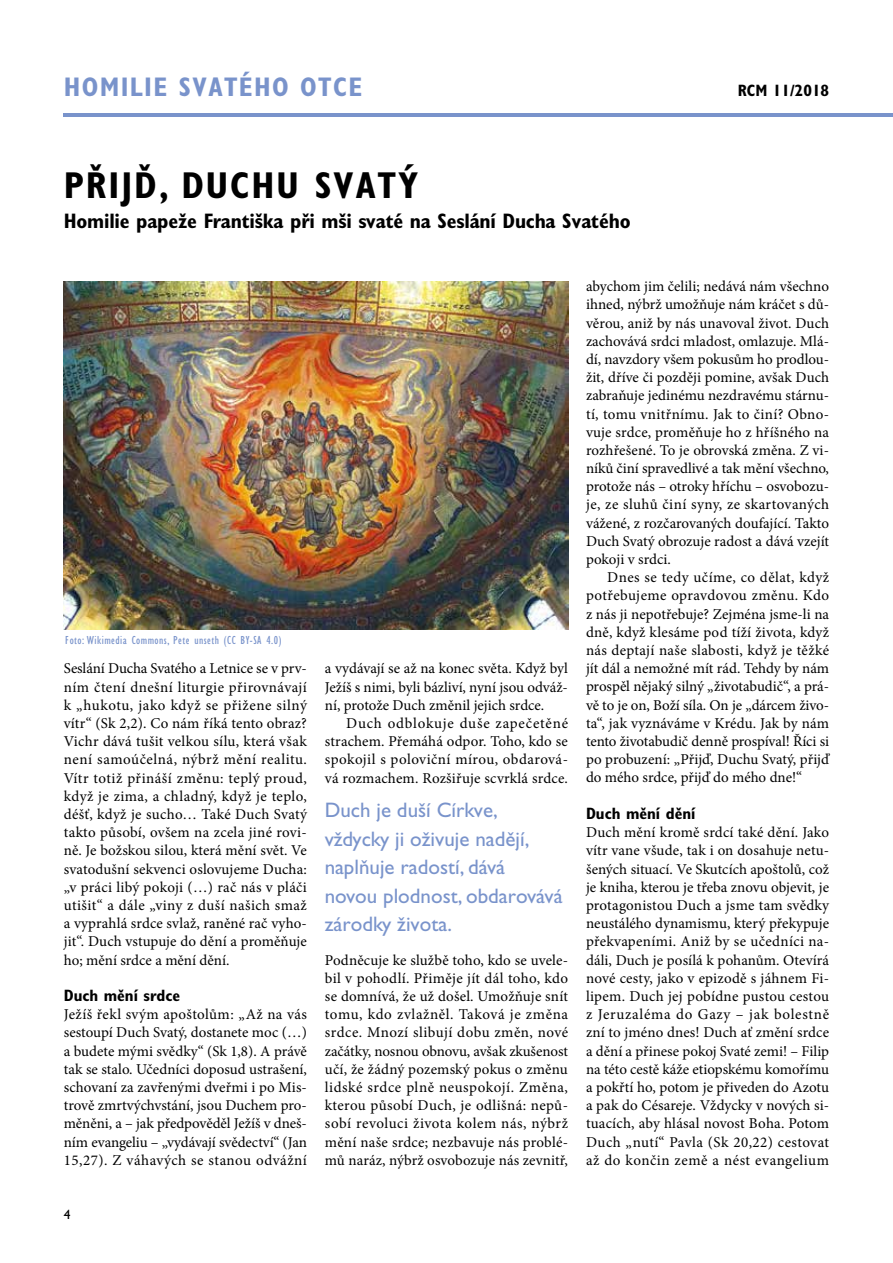
<style>
.page{position:relative;width:893px;height:1263px;background:#fff}
.page>*{position:absolute;margin:0;border:0;box-sizing:border-box;transform-origin:0 0}
.t1{font:700 condensed 37.5px "Gill Sans Std";letter-spacing:.05em;color:#000}
.t2{font:700 condensed 27px "Gill Sans Std";letter-spacing:.05em;color:#7993cb}
.t3{font:21px/28.5px "Gill Sans Std";color:#7993cb}
.t4{font:700 condensed 21px "Gill Sans Std";letter-spacing:-.01em;color:#000}
.t5{font:700 condensed 16.5px "Gill Sans Std";color:#000}
.t6{font:15px/18.1px "Minion Pro";letter-spacing:.005em;color:#000;text-align:justify}
.t7{font:13.5px "Gill Sans Std";color:#000}
.t8{font:condensed 12px "Gill Sans Std";letter-spacing:.04em;color:#7993cb}
</style>
<div class="page">
<hr style="left:64px;top:113px;width:829px;height:4px;background:#7993cb">
<img style="left:64px;top:282px;width:504px;height:347px">
<h2 class="t2" style="left:64px;top:71px;width:300px">HOMILIE SVATÉHO OTCE</h2>
<h1 class="t1" style="left:64px;top:163px;width:356px">PŘIJĎ, DUCHU SVATÝ</h1>
<h3 class="t4" style="left:64px;top:208px;width:568px">Homilie papeže Františka při mši svaté na Seslání Ducha Svatého</h3>
<p class="t5" style="left:738px;top:81px;width:93px">RCM 11/2018</p>
<p class="t8" style="left:65px;top:634px;width:218px">Foto: Wikimedia Commons, Pete unseth (CC BY-SA 4.0)</p>
<p class="t6" style="left:64px;top:660px;width:245px">Seslání Ducha Svatého a Letnice se v prv&shy;ním čtení dnešní liturgie přirovnávají k „hukotu, jako když se přižene silný vítr“ (Sk 2,2). Co nám říká tento obraz?<br>Vichr dává tušit velkou sílu, která však není samoúčelná, nýbrž mění realitu.<br>Vítr totiž přináší změnu: teplý proud, když je zima, a chladný, když je teplo, déšť, když je sucho… Také Duch Svatý takto působí, ovšem na zcela jiné rovi&shy;ně. Je božskou silou, která mění svět. Ve svatodušní sekvenci oslovujeme Ducha: „v práci libý pokoji (…) rač nás v pláči utišit“ a dále „viny z duší našich smaž a vyprahlá srdce svlaž, raněné rač vyho&shy;jit“. Duch vstupuje do dění a proměňuje ho; mění srdce a mění dění.</p>
<p class="t5" style="left:64px;top:986px;width:118px">Duch mění srdce</p>
<p class="t6" style="left:64px;top:1005px;width:245px">Ježíš řekl svým apoštolům: „Až na vás sestoupí Duch Svatý, dostanete moc (…) a budete mými svědky“ (Sk 1,8). A právě tak se stalo. Učedníci doposud ustrašení, schovaní za zavřenými dveřmi i po Mis&shy;trově zmrtvýchvstání, jsou Duchem pro&shy;měněni, a – jak předpověděl Ježíš v dneš&shy;ním evangeliu – „vydávají svědectví“ (Jan 15,27). Z váhavých se stanou odvážní</p>
<p class="t7" style="left:64px;top:1207px;width:8px">4</p>
<p class="t6" style="left:325px;top:660px;width:245px">a vydávají se až na konec světa. Když byl Ježíš s nimi, byli bázliví, nyní jsou odváž&shy;ní, protože Duch změnil jejich srdce.</p>
<p class="t6" style="left:325px;top:714px;width:245px;text-indent:21px">Duch odblokuje duše zapečetěné strachem. Přemáhá odpor. Toho, kdo se spokojil s poloviční mírou, obdarová&shy;vá rozmachem. Rozšiřuje scvrklá srdce.</p>
<h3 class="t3" style="left:325px;top:796px;width:239px">Duch je duší Církve, vždycky ji oživuje nadějí, naplňuje radostí, dává novou plodnost, obdarovává zárodky života.</h3>
<p class="t6" style="left:325px;top:951px;width:245px">Podněcuje ke službě toho, kdo se uvele&shy;bil v pohodlí. Přiměje jít dál toho, kdo se domnívá, že už došel. Umožňuje snít tomu, kdo zvlažněl. Taková je změna srdce. Mnozí slibují dobu změn, nové začátky, nosnou obnovu, avšak zkušenost učí, že žádný pozemský pokus o změnu lidské srdce plně neuspokojí. Změna, kterou působí Duch, je odlišná: nepů&shy;sobí revoluci života kolem nás, nýbrž mění naše srdce; nezbavuje nás problé&shy;mů naráz, nýbrž osvobozuje nás zevnitř,</p>
<p class="t6" style="left:586px;top:277px;width:245px">abychom jim čelili; nedává nám všechno ihned, nýbrž umožňuje nám kráčet s dů&shy;věrou, aniž by nás unavoval život. Duch zachovává srdci mladost, omlazuje. Mlá&shy;dí, navzdory všem pokusům ho prodlou&shy;žit, dříve či později pomine, avšak Duch zabraňuje jedinému nezdravému stárnu&shy;tí, tomu vnitřnímu. Jak to činí? Obno&shy;vuje srdce, proměňuje ho z hříšného na rozhřešené. To je obrovská změna. Z vi&shy;níků činí spravedlivé a tak mění všechno, protože nás – otroky hříchu – osvobozu&shy;je, ze sluhů činí syny, ze skartovaných vážené, z rozčarovaných doufající. Takto Duch Svatý obrozuje radost a dává vzejít pokoji v srdci.</p>
<p class="t6" style="left:586px;top:568px;width:245px;text-indent:21px">Dnes se tedy učíme, co dělat, když potřebujeme opravdovou změnu. Kdo z nás ji nepotřebuje? Zejména jsme-li na dně, když klesáme pod tíží života, když nás deptají naše slabosti, když je těžké jít dál a nemožné mít rád. Tehdy by nám prospěl nějaký silný „životabudič“, a prá&shy;vě to je on, Boží síla. On je „dárcem živo&shy;ta“, jak vyznáváme v Krédu. Jak by nám tento životabudič denně prospíval! Říci si po probuzení: „Přijď, Duchu Svatý, přijď do mého srdce, přijď do mého dne!“</p>
<p class="t5" style="left:586px;top:804px;width:111px">Duch mění dění</p>
<p class="t6" style="left:586px;top:823px;width:245px">Duch mění kromě srdcí také dění. Jako vítr vane všude, tak i on dosahuje netu&shy;šených situací. Ve Skutcích apoštolů, což je kniha, kterou je třeba znovu objevit, je protagonistou Duch a jsme tam svědky neustálého dynamismu, který překypuje překvapeními. Aniž by se učedníci na&shy;dáli, Duch je posílá k pohanům. Otevírá nové cesty, jako v epizodě s jáhnem Fi&shy;lipem. Duch jej pobídne pustou cestou z Jeruzaléma do Gazy – jak bolestně zní to jméno dnes! Duch ať změní srdce a dění a přinese pokoj Svaté zemi! – Filip na této cestě káže etiopskému komořímu a pokřtí ho, potom je přiveden do Azotu a pak do Césareje. Vždycky v nových si&shy;tuacích, aby hlásal novost Boha. Potom Duch „nutí“ Pavla (Sk 20,22) cestovat až do končin země a nést evangelium</p>
</div>
